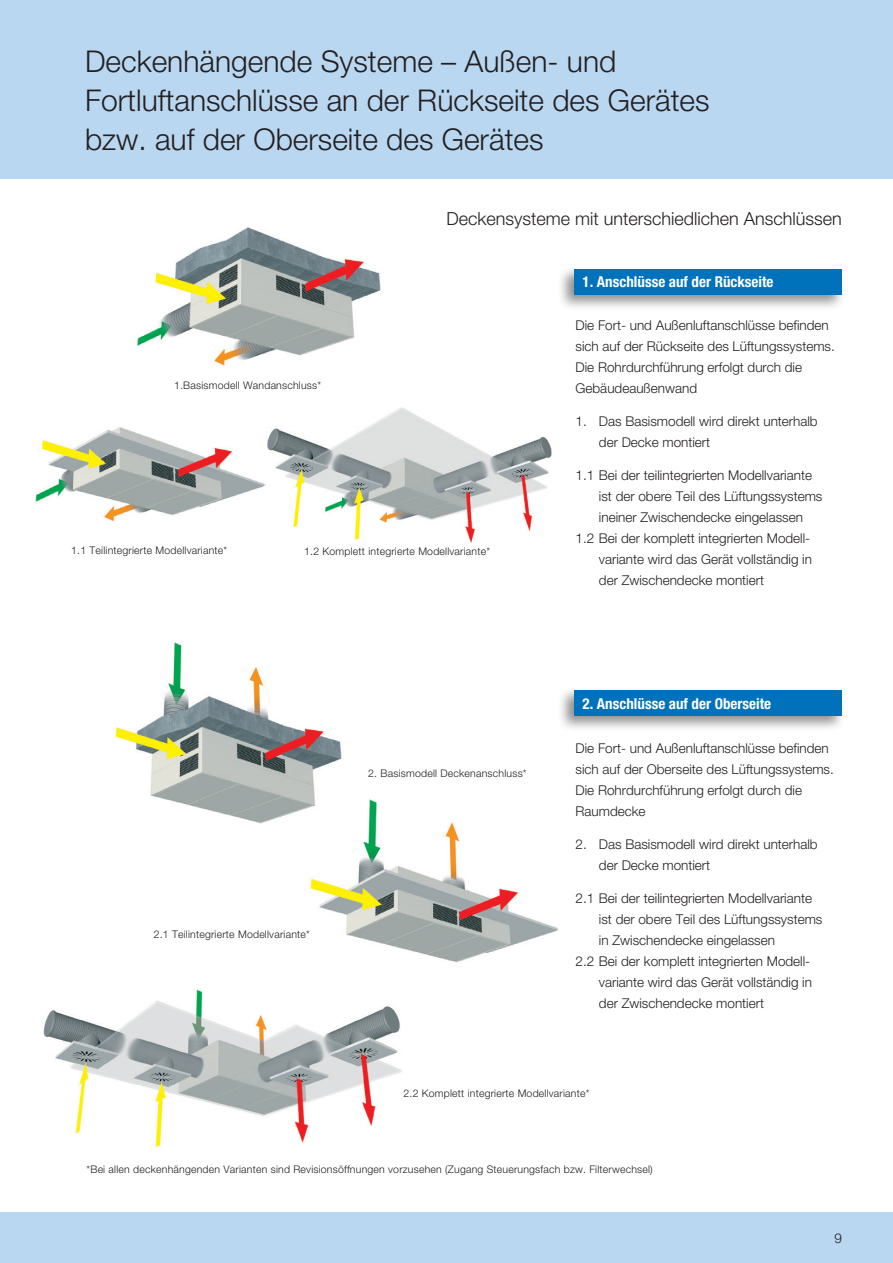
<style>
.page{position:relative;width:893px;height:1263px;background:#fff}
.page>*{position:absolute;margin:0;border:0;box-sizing:border-box;transform-origin:0 0}
.t1{font:300 30px/39px "Helvetica Neue LTW1 G";color:#231f20}
.t2{font:300 18px "Helvetica Neue LTW1 G";color:#231f20}
.t3{font:700 condensed 15px "Helvetica Neue LTW1 G";color:#fff}
.t4{font:300 13.5px/21px "Helvetica Neue LTW1 G";color:#231f20}
.t5{font:300 10.5px "Helvetica Neue LTW1 G";letter-spacing:.02em;color:#231f20}
</style>
<div class="page">
<div style="left:0;top:1212px;width:893px;height:51px;background:#b9d7f0"></div>
<div style="left:0;top:0;width:893px;height:179px;background:#b9d7f0"></div>
<div style="left:558px;top:265px;width:288px;height:46px;background:#231f20;opacity:.5"></div>
<div style="left:574px;top:269px;width:268px;height:26px;background:#0072bc"></div>
<div style="left:558px;top:687px;width:288px;height:45px;background:#231f20;opacity:.5"></div>
<div style="left:574px;top:690px;width:268px;height:26px;background:#0072bc"></div>
<img style="left:115px;top:642px;width:227px;height:182px">
<img style="left:308px;top:798px;width:250px;height:165px">
<img style="left:43px;top:989px;width:359px;height:158px">
<img style="left:137px;top:227px;width:244px;height:139px">
<img style="left:35px;top:427px;width:230px;height:95px">
<img style="left:267px;top:407px;width:285px;height:136px">
<h1 class="t1" style="left:85px;top:42px;width:626px">Deckenhängende Systeme – Außen- und<br>Fortluftanschlüsse an der Rückseite des Gerätes bzw. auf der Oberseite des Gerätes</h1>
<h2 class="t2" style="left:447px;top:208px;width:397px">Deckensysteme mit unterschiedlichen Anschlüssen</h2>
<p class="t5" style="left:174px;top:379px;width:149px">1.Basismodell Wandanschluss*</p>
<p class="t5" style="left:71px;top:544px;width:158px">1.1 Teilintegrierte Modellvariante*</p>
<p class="t5" style="left:304px;top:545px;width:187px">1.2 Komplett integrierte Modellvariante*</p>
<p class="t5" style="left:368px;top:766px;width:160px">2. Basismodell Deckenanschluss*</p>
<p class="t5" style="left:154px;top:928px;width:158px">2.1 Teilintegrierte Modellvariante*</p>
<p class="t3" style="left:583px;top:273px;width:192px">1. Anschlüsse auf der Rückseite</p>
<p class="t4" style="left:576px;top:315px;width:261px">Die Fort- und Außenluftanschlüsse befinden sich auf der Rückseite des Lüftungssystems.<br>Die Rohrdurchführung erfolgt durch die Gebäudeaußenwand</p>
<p class="t4" style="left:599px;top:411px;width:220px;text-indent:-23px">1. Das Basismodell wird direkt unterhalb der Decke montiert</p>
<p class="t4" style="left:576px;top:465px;width:238px">1.1 Bei der teilintegrierten Modellvariante</p>
<p class="t4" style="left:599px;top:486px;width:225px">ist der obere Teil des Lüftungssystems</p>
<p class="t4" style="left:599px;top:507px;width:206px">ineiner Zwischendecke eingelassen</p>
<p class="t4" style="left:576px;top:528px;width:235px">1.2 Bei der komplett integrierten Modell-</p>
<p class="t4" style="left:599px;top:549px;width:215px">variante wird das Gerät vollständig in</p>
<p class="t4" style="left:599px;top:570px;width:167px">der Zwischendecke montiert</p>
<p class="t3" style="left:583px;top:694px;width:190px">2. Anschlüsse auf der Oberseite</p>
<p class="t4" style="left:576px;top:737px;width:260px">Die Fort- und Außenluftanschlüsse befinden sich auf der Oberseite des Lüftungssystems.<br>Die Rohrdurchführung erfolgt durch die Raumdecke</p>
<p class="t4" style="left:599px;top:833px;width:220px;text-indent:-23px">2. Das Basismodell wird direkt unterhalb der Decke montiert</p>
<p class="t4" style="left:576px;top:887px;width:238px">2.1 Bei der teilintegrierten Modellvariante</p>
<p class="t4" style="left:599px;top:908px;width:225px">ist der obere Teil des Lüftungssystems</p>
<p class="t4" style="left:599px;top:929px;width:178px">in Zwischendecke eingelassen</p>
<p class="t4" style="left:576px;top:950px;width:235px">2.2 Bei der komplett integrierten Modell-</p>
<p class="t4" style="left:599px;top:971px;width:215px">variante wird das Gerät vollständig in</p>
<p class="t4" style="left:599px;top:992px;width:167px">der Zwischendecke montiert</p>
<p class="t5" style="left:403px;top:1087px;width:187px">2.2 Komplett integrierte Modellvariante*</p>
<p class="t5" style="left:87px;top:1163px;width:568px">*Bei allen deckenhängenden Varianten sind Revisionsöffnungen vorzusehen (Zugang Steuerungsfach bzw. Filterwechsel)</p>
<p class="t4" style="left:834px;top:1227px;width:9px">9</p>
</div>
